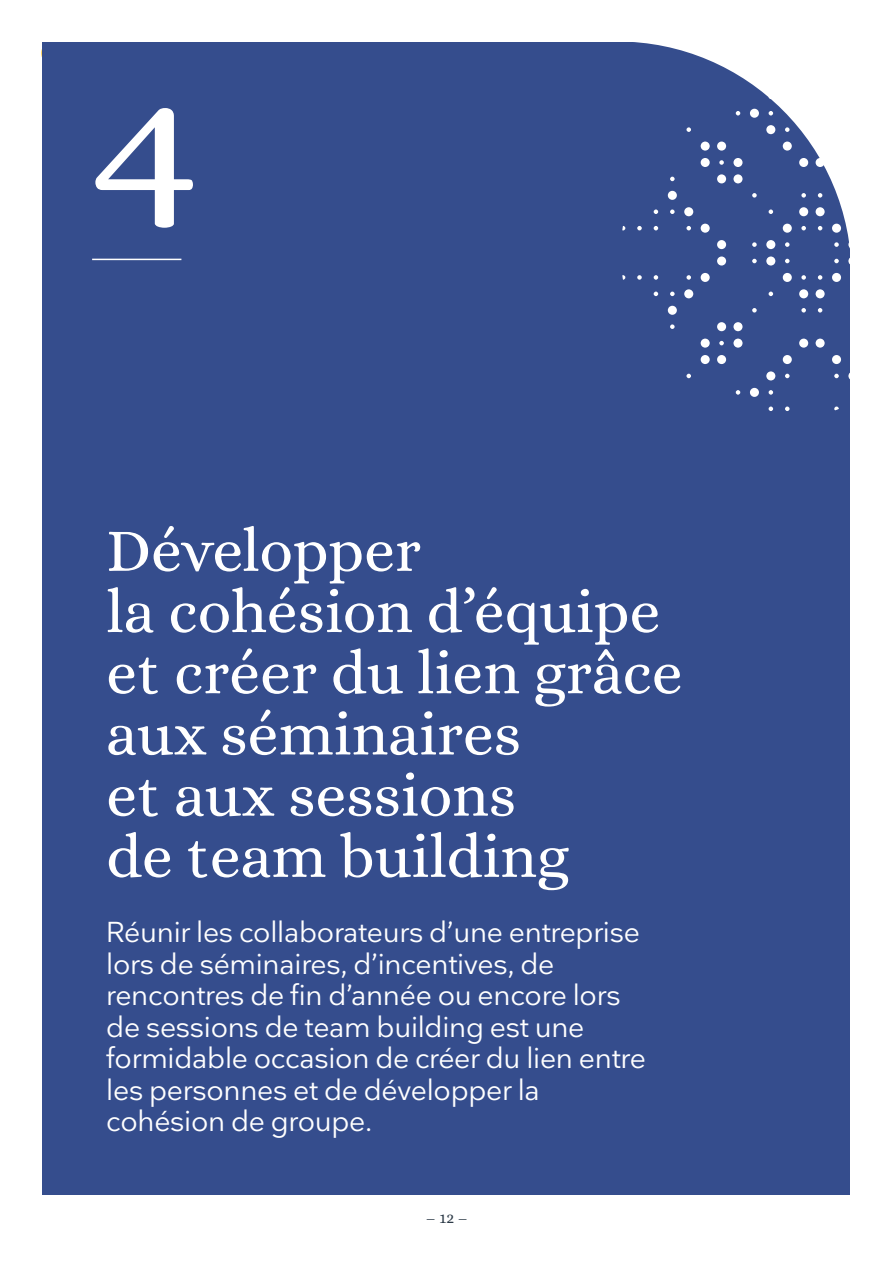
<style>
.page{position:relative;width:893px;height:1263px;background:#fff}
.page>*{position:absolute;margin:0;border:0;box-sizing:border-box;transform-origin:0 0}
.t1{font:219.3px "Alice";color:#fff}
.t2{font:61.5px/61.2px "Alice";color:#fff}
.t3{font:28.5px/31.5px "Nationale";letter-spacing:-.01em;color:#fff}
.t4{font:15.75px "Alice";color:#2c3a47}
</style>
<div class="page">
<div style="left:41px;top:43px;width:21px;height:21px;background:#354d8d;border-radius:50%"></div>
<div style="left:43px;top:43px;width:807px;height:1152px;background:#354d8d"></div>
<svg style="left:617px;top:42px;width:233px;height:233px"></svg>
<svg style="left:785px;top:127px;width:4px;height:5px"></svg>
<svg style="left:834px;top:127px;width:5px;height:5px"></svg>
<svg style="left:785px;top:374px;width:4px;height:4px"></svg>
<svg style="left:834px;top:374px;width:5px;height:4px"></svg>
<svg style="left:686px;top:275px;width:5px;height:5px"></svg>
<svg style="left:686px;top:226px;width:5px;height:4px"></svg>
<svg style="left:769px;top:111px;width:4px;height:4px"></svg>
<svg style="left:670px;top:209px;width:5px;height:5px"></svg>
<svg style="left:670px;top:292px;width:5px;height:4px"></svg>
<svg style="left:769px;top:390px;width:4px;height:5px"></svg>
<svg style="left:670px;top:324px;width:5px;height:5px"></svg>
<svg style="left:736px;top:390px;width:4px;height:5px"></svg>
<svg style="left:736px;top:111px;width:4px;height:4px"></svg>
<svg style="left:670px;top:177px;width:5px;height:4px"></svg>
<svg style="left:769px;top:95px;width:4px;height:4px"></svg>
<svg style="left:785px;top:95px;width:4px;height:4px"></svg>
<svg style="left:834px;top:95px;width:5px;height:4px"></svg>
<svg style="left:654px;top:209px;width:4px;height:5px"></svg>
<svg style="left:654px;top:226px;width:4px;height:4px"></svg>
<svg style="left:654px;top:275px;width:4px;height:5px"></svg>
<svg style="left:654px;top:292px;width:4px;height:4px"></svg>
<svg style="left:769px;top:406px;width:4px;height:5px"></svg>
<svg style="left:785px;top:406px;width:4px;height:5px"></svg>
<svg style="left:834px;top:406px;width:5px;height:5px"></svg>
<svg style="left:637px;top:226px;width:5px;height:4px"></svg>
<svg style="left:637px;top:275px;width:5px;height:5px"></svg>
<svg style="left:621px;top:226px;width:4px;height:4px"></svg>
<svg style="left:622px;top:275px;width:3px;height:5px"></svg>
<svg style="left:801px;top:193px;width:5px;height:5px"></svg>
<svg style="left:818px;top:193px;width:4px;height:5px"></svg>
<div style="left:799px;top:207px;width:9px;height:9px;background:#fff;border-radius:50%"></div>
<div style="left:816px;top:207px;width:9px;height:9px;background:#fff;border-radius:50%"></div>
<div style="left:783px;top:224px;width:9px;height:9px;background:#fff;border-radius:50%"></div>
<svg style="left:801px;top:226px;width:5px;height:4px"></svg>
<svg style="left:818px;top:226px;width:4px;height:4px"></svg>
<div style="left:832px;top:224px;width:9px;height:9px;background:#fff;border-radius:50%"></div>
<svg style="left:752px;top:242px;width:5px;height:5px"></svg>
<div style="left:766px;top:240px;width:9px;height:9px;background:#fff;border-radius:50%"></div>
<svg style="left:785px;top:242px;width:4px;height:5px"></svg>
<svg style="left:834px;top:242px;width:5px;height:5px"></svg>
<div style="left:848px;top:240px;width:9px;height:9px;background:#fff;border-radius:50%"></div>
<svg style="left:752px;top:259px;width:5px;height:4px"></svg>
<div style="left:766px;top:256px;width:9px;height:10px;background:#fff;border-radius:50%"></div>
<svg style="left:785px;top:259px;width:4px;height:4px"></svg>
<svg style="left:834px;top:259px;width:5px;height:4px"></svg>
<div style="left:848px;top:256px;width:9px;height:10px;background:#fff;border-radius:50%"></div>
<div style="left:783px;top:273px;width:9px;height:9px;background:#fff;border-radius:50%"></div>
<svg style="left:801px;top:275px;width:5px;height:5px"></svg>
<svg style="left:818px;top:275px;width:4px;height:5px"></svg>
<div style="left:832px;top:273px;width:9px;height:9px;background:#fff;border-radius:50%"></div>
<div style="left:799px;top:289px;width:9px;height:9px;background:#fff;border-radius:50%"></div>
<div style="left:816px;top:289px;width:9px;height:9px;background:#fff;border-radius:50%"></div>
<svg style="left:801px;top:308px;width:5px;height:5px"></svg>
<svg style="left:818px;top:308px;width:4px;height:5px"></svg>
<div style="left:750px;top:109px;width:9px;height:9px;background:#fff;border-radius:50%"></div>
<div style="left:766px;top:125px;width:9px;height:9px;background:#fff;border-radius:50%"></div>
<div style="left:848px;top:125px;width:9px;height:9px;background:#fff;border-radius:50%"></div>
<div style="left:783px;top:142px;width:9px;height:9px;background:#fff;border-radius:50%"></div>
<div style="left:832px;top:142px;width:9px;height:9px;background:#fff;border-radius:50%"></div>
<div style="left:799px;top:158px;width:9px;height:9px;background:#fff;border-radius:50%"></div>
<div style="left:816px;top:158px;width:9px;height:9px;background:#fff;border-radius:50%"></div>
<div style="left:668px;top:191px;width:9px;height:9px;background:#fff;border-radius:50%"></div>
<div style="left:684px;top:207px;width:9px;height:9px;background:#fff;border-radius:50%"></div>
<div style="left:701px;top:224px;width:9px;height:9px;background:#fff;border-radius:50%"></div>
<div style="left:717px;top:240px;width:9px;height:9px;background:#fff;border-radius:50%"></div>
<div style="left:717px;top:256px;width:9px;height:10px;background:#fff;border-radius:50%"></div>
<div style="left:701px;top:273px;width:9px;height:9px;background:#fff;border-radius:50%"></div>
<div style="left:684px;top:289px;width:9px;height:9px;background:#fff;border-radius:50%"></div>
<div style="left:668px;top:306px;width:9px;height:9px;background:#fff;border-radius:50%"></div>
<div style="left:799px;top:339px;width:9px;height:9px;background:#fff;border-radius:50%"></div>
<div style="left:816px;top:339px;width:9px;height:9px;background:#fff;border-radius:50%"></div>
<div style="left:783px;top:355px;width:9px;height:9px;background:#fff;border-radius:50%"></div>
<div style="left:832px;top:355px;width:9px;height:9px;background:#fff;border-radius:50%"></div>
<div style="left:766px;top:371px;width:9px;height:9px;background:#fff;border-radius:50%"></div>
<div style="left:848px;top:371px;width:9px;height:9px;background:#fff;border-radius:50%"></div>
<div style="left:750px;top:388px;width:9px;height:9px;background:#fff;border-radius:50%"></div>
<svg style="left:654px;top:95px;width:4px;height:4px"></svg>
<div style="left:717px;top:142px;width:9px;height:9px;background:#fff;border-radius:50%"></div>
<div style="left:701px;top:158px;width:9px;height:9px;background:#fff;border-radius:50%"></div>
<svg style="left:719px;top:160px;width:5px;height:5px"></svg>
<div style="left:733px;top:158px;width:9px;height:9px;background:#fff;border-radius:50%"></div>
<div style="left:717px;top:174px;width:9px;height:9px;background:#fff;border-radius:50%"></div>
<div style="left:733px;top:174px;width:9px;height:9px;background:#fff;border-radius:50%"></div>
<div style="left:717px;top:322px;width:9px;height:9px;background:#fff;border-radius:50%"></div>
<div style="left:733px;top:322px;width:9px;height:9px;background:#fff;border-radius:50%"></div>
<div style="left:701px;top:339px;width:9px;height:9px;background:#fff;border-radius:50%"></div>
<svg style="left:719px;top:341px;width:5px;height:4px"></svg>
<div style="left:733px;top:339px;width:9px;height:9px;background:#fff;border-radius:50%"></div>
<div style="left:717px;top:355px;width:9px;height:9px;background:#fff;border-radius:50%"></div>
<div style="left:701px;top:355px;width:9px;height:9px;background:#fff;border-radius:50%"></div>
<div style="left:701px;top:142px;width:9px;height:9px;background:#fff;border-radius:50%"></div>
<svg style="left:752px;top:193px;width:5px;height:5px"></svg>
<svg style="left:769px;top:209px;width:4px;height:5px"></svg>
<svg style="left:769px;top:292px;width:4px;height:4px"></svg>
<svg style="left:752px;top:308px;width:5px;height:5px"></svg>
<svg style="left:686px;top:127px;width:5px;height:5px"></svg>
<svg style="left:686px;top:374px;width:5px;height:4px"></svg>
<svg style="left:621px;top:95px;width:4px;height:4px"></svg>
<svg style="left:621px;top:109px;width:7px;height:9px"></svg>
<svg style="left:637px;top:127px;width:5px;height:5px"></svg>
<svg style="left:654px;top:127px;width:4px;height:5px"></svg>
<svg style="left:686px;top:95px;width:5px;height:4px"></svg>
<svg style="left:670px;top:111px;width:5px;height:4px"></svg>
<svg style="left:621px;top:177px;width:4px;height:4px"></svg>
<hr style="left:92px;top:259px;width:89px;height:1px;background:#fff">
<h1 class="t1" style="left:92px;top:35px;width:110px">4</h1>
<h2 class="t2" style="left:106px;top:523px;width:578px">Développer<br>la cohésion d’équipe et créer du lien grâce aux séminaires<br>et aux sessions<br>de team building</h2>
<p class="t3" style="left:106px;top:916px;width:541px">Réunir les collaborateurs d’une entreprise lors de séminaires, d’incentives, de rencontres de fin d’année ou encore lors de sessions de team building est une formidable occasion de créer du lien entre les personnes et de développer la cohésion de groupe.</p>
<p class="t4" style="left:426px;top:1207px;width:44px">_ 12 _</p>
</div>
